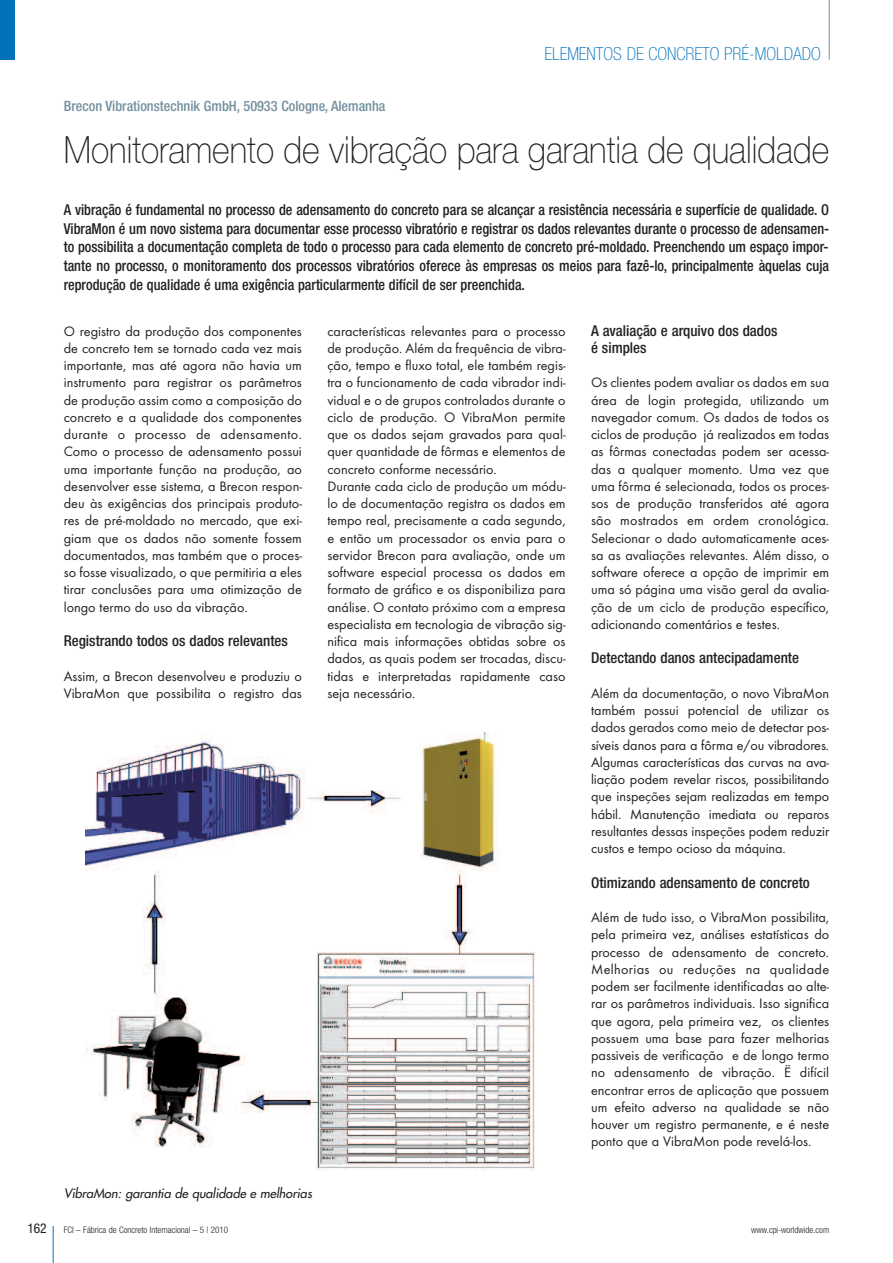
<style>
.page{position:relative;width:893px;height:1263px;background:#fff}
.page>*{position:absolute;margin:0;border:0;box-sizing:border-box;transform-origin:0 0}
.t1{font:100 37.5px "Helvetica Neue";color:#231f20;scale:.9 1}
.t2{font:100 condensed 18px "Helvetica Neue";color:#0372bb}
.t3{font:500 condensed 15px/18.8px "Helvetica Neue";color:#231f20;text-align:justify;scale:.95 1}
.t4{font:500 condensed 15px/17.2px "Helvetica Neue";color:#231f20}
.t5{font:14.25px/17.2px "Futura T";color:#231f20;text-align:justify}
.t6{font:500 condensed 14.25px "Helvetica Neue";color:#73909f}
.t7{font:condensed 13.5px "Helvetica Neue";color:#231f20}
.t8{font:italic 12.75px "Futura";letter-spacing:-.005em;color:#231f20}
.t9{font:300 condensed 9px "Helvetica Neue";color:#231f20}
</style>
<div class="page">
<hr style="left:53px;top:1226px;width:1px;height:37px;background:#0372bb">
<hr style="left:829px;top:0;width:1px;height:60px;background:#73909f">
<div style="left:0;top:0;width:15px;height:60px;background:#0372bb"></div>
<img style="left:86px;top:732px;width:448px;height:439px">
<p class="t6" style="left:64px;top:101px;width:323px">Brecon Vibrationstechnik GmbH, 50933 Cologne, Alemanha</p>
<p class="t2" style="left:544px;top:47px;width:278px">ELEMENTOS DE CONCRETO PRÉ-MOLDADO</p>
<h1 class="t1" style="left:64px;top:136px;width:852px">Monitoramento de vibração para garantia de qualidade</h1>
<p class="t3" style="left:64px;top:201px;width:807px">A vibração é fundamental no processo de adensamento do concreto para se alcançar a resistência necessária e superfície de qualidade. O VibraMon é um novo sistema para documentar esse processo vibratório e registrar os dados relevantes durante o processo de adensamen&shy;to possibilita a documentação completa de todo o processo para cada elemento de concreto pré-moldado. Preenchendo um espaço impor&shy;tante no processo, o monitoramento dos processos vibratórios oferece às empresas os meios para fazê-lo, principalmente àquelas cuja reprodução de qualidade é uma exigência particularmente difícil de ser preenchida.</p>
<p class="t5" style="left:64px;top:322px;width:240px">O registro da produção dos componentes de concreto tem se tornado cada vez mais importante, mas até agora não havia um instrumento para registrar os parâmetros de produção assim como a composição do concreto e a qualidade dos componentes durante o processo de adensamento.<br>Como o processo de adensamento possui uma importante função na produção, ao desenvolver esse sistema, a Brecon respon&shy;deu às exigências dos principais produto&shy;res de pré-moldado no mercado, que exi&shy;giam que os dados não somente fossem documentados, mas também que o proces&shy;so fosse visualizado, o que permitiria a eles tirar conclusões para uma otimização de longo termo do uso da vibração.</p>
<p class="t4" style="left:64px;top:633px;width:226px">Registrando todos os dados relevantes</p>
<p class="t5" style="left:64px;top:667px;width:240px">Assim, a Brecon desenvolveu e produziu o<br>VibraMon que possibilita o registro das</p>
<p class="t8" style="left:64px;top:1187px;width:250px">VibraMon: garantia de qualidade e melhorias</p>
<p class="t5" style="left:327px;top:322px;width:240px;text-align:left">características relevantes para o processo de produção. Além da frequência de vibra&shy;ção, tempo e fluxo total, ele também regis&shy;tra o funcionamento de cada vibrador indi&shy;vidual e o de grupos controlados durante o ciclo de produção. O VibraMon permite que os dados sejam gravados para qual&shy;quer quantidade de fôrmas e elementos de concreto conforme necessário.<br>Durante cada ciclo de produção um módu&shy;lo de documentação registra os dados em tempo real, precisamente a cada segundo, e então um processador os envia para o servidor Brecon para avaliação, onde um software especial processa os dados em formato de gráfico e os disponibiliza para análise. O contato próximo com a empresa especialista em tecnologia de vibração sig&shy;nifica mais informações obtidas sobre os dados, as quais podem ser trocadas, discu&shy;tidas e interpretadas rapidamente caso seja necessário.</p>
<p class="t4" style="left:591px;top:323px;width:188px">A avaliação e arquivo dos dados é simples</p>
<p class="t5" style="left:591px;top:374px;width:240px">Os clientes podem avaliar os dados em sua área de login protegida, utilizando um navegador comum. Os dados de todos os ciclos de produção já realizados em todas as fôrmas conectadas podem ser acessa&shy;das a qualquer momento. Uma vez que uma fôrma é selecionada, todos os proces&shy;sos de produção transferidos até agora são mostrados em ordem cronológica.<br>Selecionar o dado automaticamente aces&shy;sa as avaliações relevantes. Além disso, o software oferece a opção de imprimir em uma só página uma visão geral da avalia&shy;ção de um ciclo de produção específico, adicionando comentários e testes.</p>
<p class="t4" style="left:591px;top:651px;width:209px">Detectando danos antecipadamente</p>
<p class="t5" style="left:591px;top:684px;width:240px">Além da documentação, o novo VibraMon também possui potencial de utilizar os dados gerados como meio de detectar pos&shy;síveis danos para a fôrma e/ou vibradores.<br>Algumas características das curvas na ava&shy;liação podem revelar riscos, possibilitando que inspeções sejam realizadas em tempo hábil. Manutenção imediata ou reparos resultantes dessas inspeções podem reduzir custos e tempo ocioso da máquina.</p>
<p class="t4" style="left:591px;top:875px;width:220px">Otimizando adensamento de concreto</p>
<p class="t5" style="left:591px;top:908px;width:240px">Além de tudo isso, o VibraMon possibilita, pela primeira vez, análises estatísticas do processo de adensamento de concreto.<br>Melhorias ou reduções na qualidade podem ser facilmente identificadas ao alte&shy;rar os parâmetros individuais. Isso significa que agora, pela primeira vez, os clientes possuem uma base para fazer melhorias passiveis de verificação e de longo termo no adensamento de vibração. Ë difícil encontrar erros de aplicação que possuem um efeito adverso na qualidade se não houver um registro permanente, e é neste ponto que a VibraMon pode revelá-los.</p>
<p class="t7" style="left:28px;top:1223px;width:21px">162</p>
<p class="t9" style="left:64px;top:1226px;width:166px">FCI – Fábrica de Concreto Internacional – 5 | 2010</p>
<p class="t9" style="left:751px;top:1226px;width:79px">www.cpi-worldwide.com</p>
</div>
